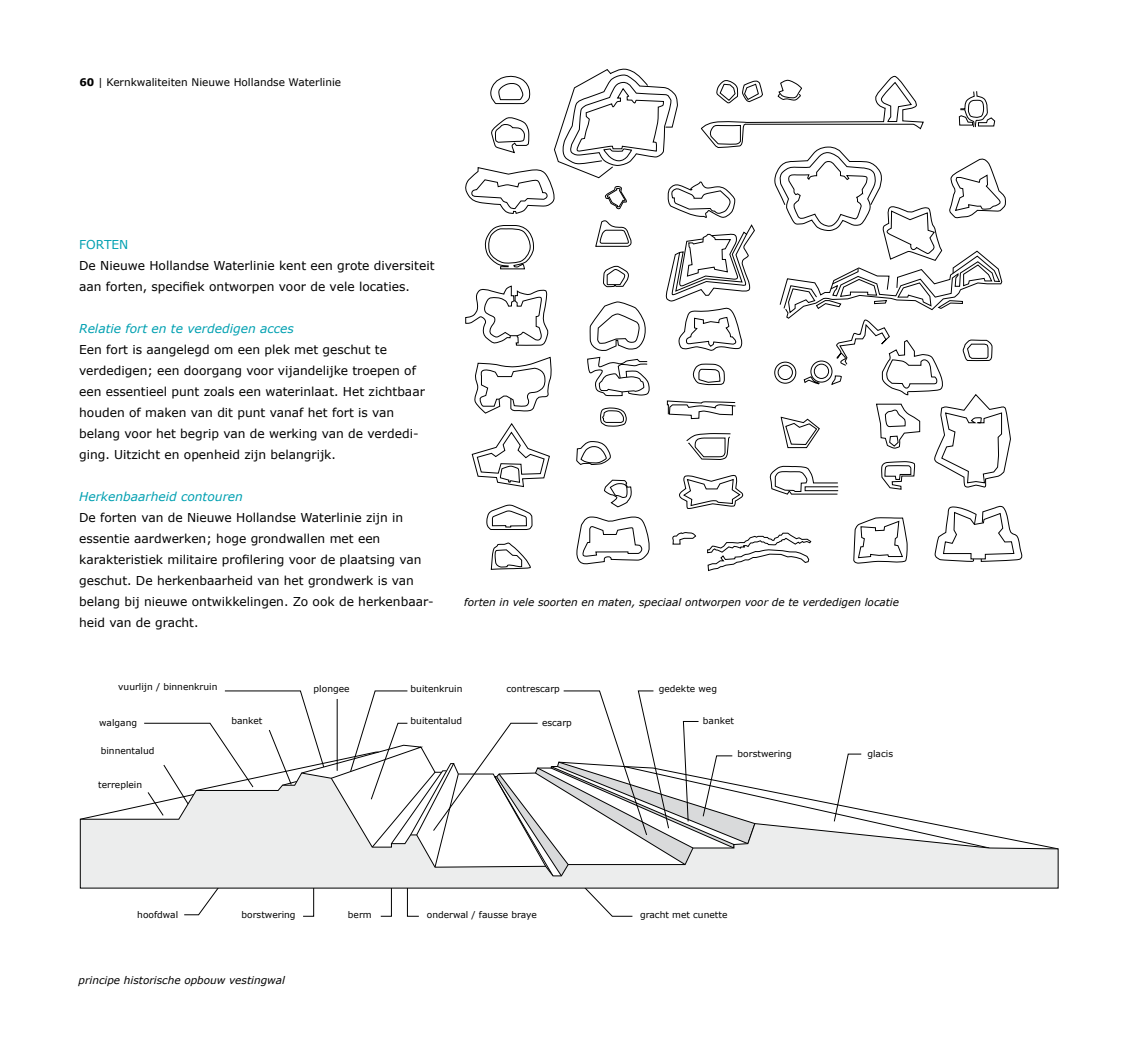
<style>
.page{position:relative;width:1141px;height:1042px;background:#fff}
.page>*{position:absolute;margin:0;border:0;box-sizing:border-box;transform-origin:0 0}
.t1{font:12.25px/21px "Verdana";color:#000}
.t2{font:italic 12.25px "Verdana";color:#00a0b1}
.t3{font:12.25px "Verdana";color:#00a0b1}
.t4{font:italic 10.5px "Verdana";color:#000}
.t5{font:10.5px "Verdana";color:#000}
.t6{font:9.1px "Verdana";color:#000}
.s1{font-weight:700}
</style>
<div class="page">
<svg style="left:80px;top:690px;width:978px;height:226px"></svg>
<svg style="left:465px;top:68px;width:558px;height:504px"></svg>
<p class="t5" style="left:79px;top:76px;width:263px"><span class="s1">60</span> | Kernkwaliteiten Nieuwe Hollandse Waterlinie</p>
<p class="t3" style="left:79px;top:237px;width:51px">FORTEN</p>
<p class="t1" style="left:79px;top:255px;width:357px">De Nieuwe Hollandse Waterlinie kent een grote diversiteit aan forten, specifiek ontworpen voor de vele locaties.</p>
<p class="t2" style="left:79px;top:321px;width:216px">Relatie fort en te verdedigen acces</p>
<p class="t1" style="left:79px;top:339px;width:347px">Een fort is aangelegd om een plek met geschut te verdedigen; een doorgang voor vijandelijke troepen of een essentieel punt zoals een waterinlaat. Het zichtbaar houden of maken van dit punt vanaf het fort is van belang voor het begrip van de werking van de verdedi&shy;ging. Uitzicht en openheid zijn belangrijk.</p>
<p class="t2" style="left:79px;top:489px;width:165px">Herkenbaarheid contouren</p>
<p class="t1" style="left:79px;top:507px;width:356px">De forten van de Nieuwe Hollandse Waterlinie zijn in essentie aardwerken; hoge grondwallen met een karakteristiek militaire profilering voor de plaatsing van geschut. De herkenbaarheid van het grondwerk is van belang bij nieuwe ontwikkelingen. Zo ook de herkenbaar&shy;heid van de gracht.</p>
<p class="t4" style="left:464px;top:596px;width:436px">forten in vele soorten en maten, speciaal ontworpen voor de te verdedigen locatie</p>
<p class="t6" style="left:118px;top:681px;width:101px">vuurlijn / binnenkruin</p>
<p class="t6" style="left:99px;top:717px;width:39px">walgang</p>
<p class="t6" style="left:231px;top:715px;width:33px">banket</p>
<p class="t6" style="left:101px;top:745px;width:55px">binnentalud</p>
<p class="t6" style="left:98px;top:779px;width:45px">terreplein</p>
<p class="t6" style="left:314px;top:683px;width:37px">plongee</p>
<p class="t6" style="left:411px;top:683px;width:53px">buitenkruin</p>
<p class="t6" style="left:507px;top:683px;width:55px">contrescarp</p>
<p class="t6" style="left:411px;top:715px;width:53px">buitentalud</p>
<p class="t6" style="left:542px;top:716px;width:31px">escarp</p>
<p class="t6" style="left:659px;top:683px;width:60px">gedekte weg</p>
<p class="t6" style="left:703px;top:715px;width:33px">banket</p>
<p class="t6" style="left:738px;top:747px;width:56px">borstwering</p>
<p class="t6" style="left:867px;top:747px;width:27px">glacis</p>
<p class="t6" style="left:137px;top:909px;width:42px">hoofdwal</p>
<p class="t6" style="left:242px;top:909px;width:56px">borstwering</p>
<p class="t6" style="left:348px;top:909px;width:25px">berm</p>
<p class="t4" style="left:79px;top:974px;width:208px">principe historische opbouw vestingwal</p>
<p class="t6" style="left:427px;top:909px;width:112px">onderwal / fausse braye</p>
<p class="t6" style="left:640px;top:909px;width:89px">gracht met cunette</p>
</div>
